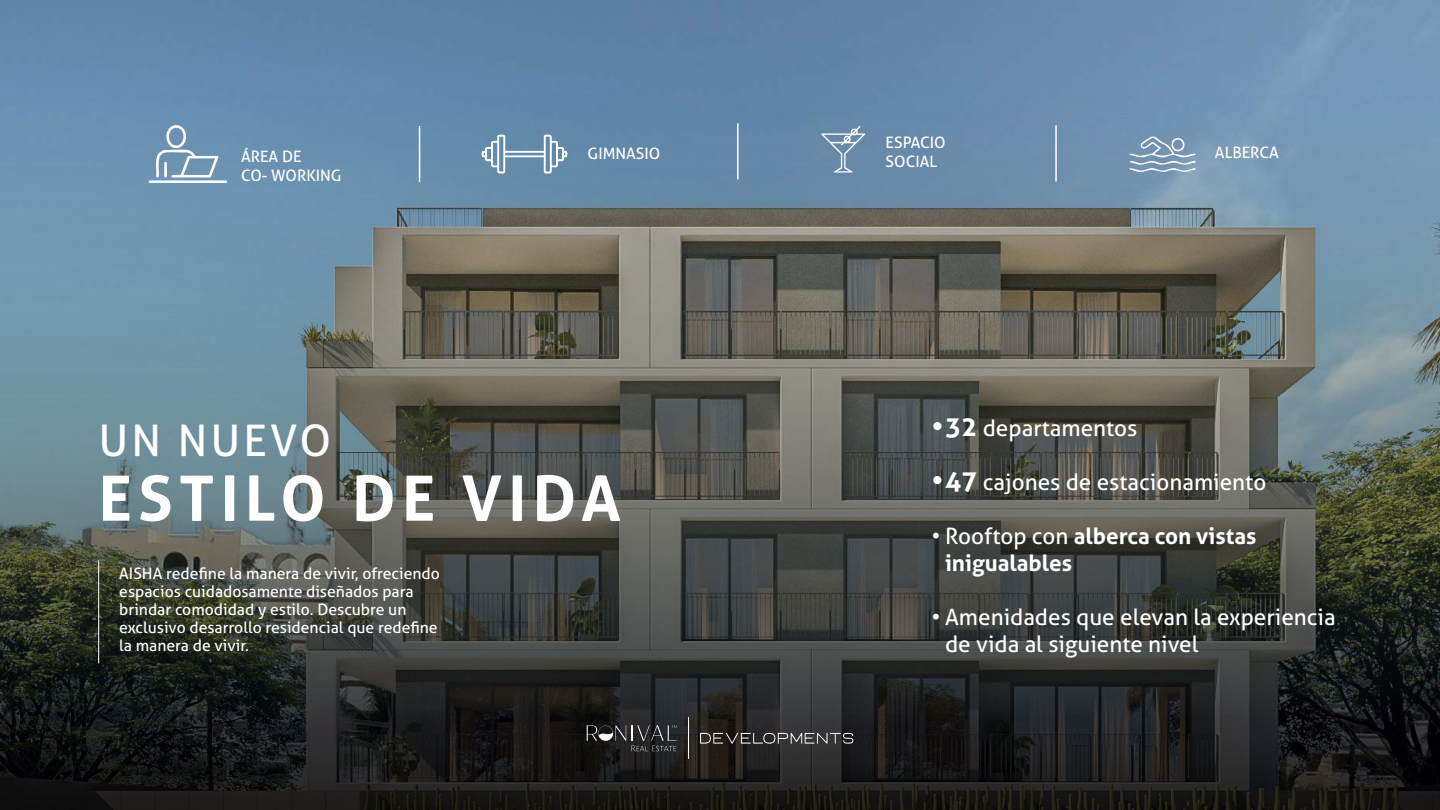
<style>
.page{position:relative;width:1440px;height:810px;background:#fff}
.page>*{position:absolute;margin:0;border:0;box-sizing:border-box;transform-origin:0 0}
.t1{font:700 62.62px "Aller";letter-spacing:.1em;color:#fff}
.t2{font:43.58px "Aller";letter-spacing:.075em;color:#fff}
.t3{font:22.5px/27px "Aller";color:#fff}
.t4{font:700 22.5px/27px "Aller";color:#fff}
.t5{font:15.75px/18px "Aller";color:#fff}
.s1{font-weight:700;font-size:27px}
.s2{font-weight:400}
</style>
<div class="page">
<img style="left:0;top:0;width:1440px;height:90px">
<img style="left:0;top:90px;width:1440px;height:720px">
<hr style="left:98px;top:561px;width:1px;height:102px;background:#fff">
<svg style="left:1129px;top:136px;width:67px;height:37px;background:#8ea9c0"></svg>
<svg style="left:821px;top:125px;width:44px;height:48px;background:#7d9ab4"></svg>
<svg style="left:482px;top:134px;width:85px;height:40px;background:#84a2bc"></svg>
<svg style="left:149px;top:124px;width:79px;height:59px;background:#84a4bf"></svg>
<hr style="left:419px;top:126px;width:1px;height:56px;background:#fff">
<hr style="left:737px;top:123px;width:2px;height:56px;background:#fff">
<hr style="left:1055px;top:125px;width:2px;height:57px;background:#fff">
<svg style="left:700px;top:733px;width:153px;height:11px;background:#585656"></svg>
<svg style="left:587px;top:725px;width:90px;height:26px;background:#3a3a3b"></svg>
<hr style="left:689px;top:718px;width:1px;height:41px;background:#fff">
<p class="t5" style="left:241px;top:148px;width:62px">ÁREA DE</p>
<p class="t5" style="left:588px;top:144px;width:74px">GIMNASIO</p>
<p class="t5" style="left:241px;top:166px;width:102px">CO- WORKING</p>
<h2 class="t2" style="left:99px;top:415px;width:234px">UN NUEVO</h2>
<h1 class="t1" style="left:99px;top:463px;width:524px">ESTILO DE VIDA</h1>
<p class="t5" style="left:119px;top:564px;width:322px">AISHA redefine la manera de vivir, ofreciendo espacios cuidadosamente diseñados para brindar comodidad y estilo. Descubre un exclusivo desarrollo residencial que redefine la manera de vivir.</p>
<p class="t5" style="left:886px;top:133px;width:62px;line-height:18.9px">ESPACIO<br>SOCIAL</p>
<p class="t5" style="left:1215px;top:143px;width:65px">ALBERCA</p>
<h3 class="t3" style="left:932px;top:414px;width:207px"><span class="s1">ï32</span> departamentos</h3>
<h3 class="t3" style="left:932px;top:468px;width:336px"><span class="s1">ï47</span> cajones de estacionamiento</h3>
<h3 class="t4" style="left:945px;top:523px;width:313px;text-indent:-14px"><span class="s2">ï Rooftop con</span> alberca con vistas inigualables</h3>
<h3 class="t3" style="left:945px;top:604px;width:392px;text-indent:-14px">ï Amenidades que elevan la experiencia de vida al siguiente nivel</h3>
</div>
